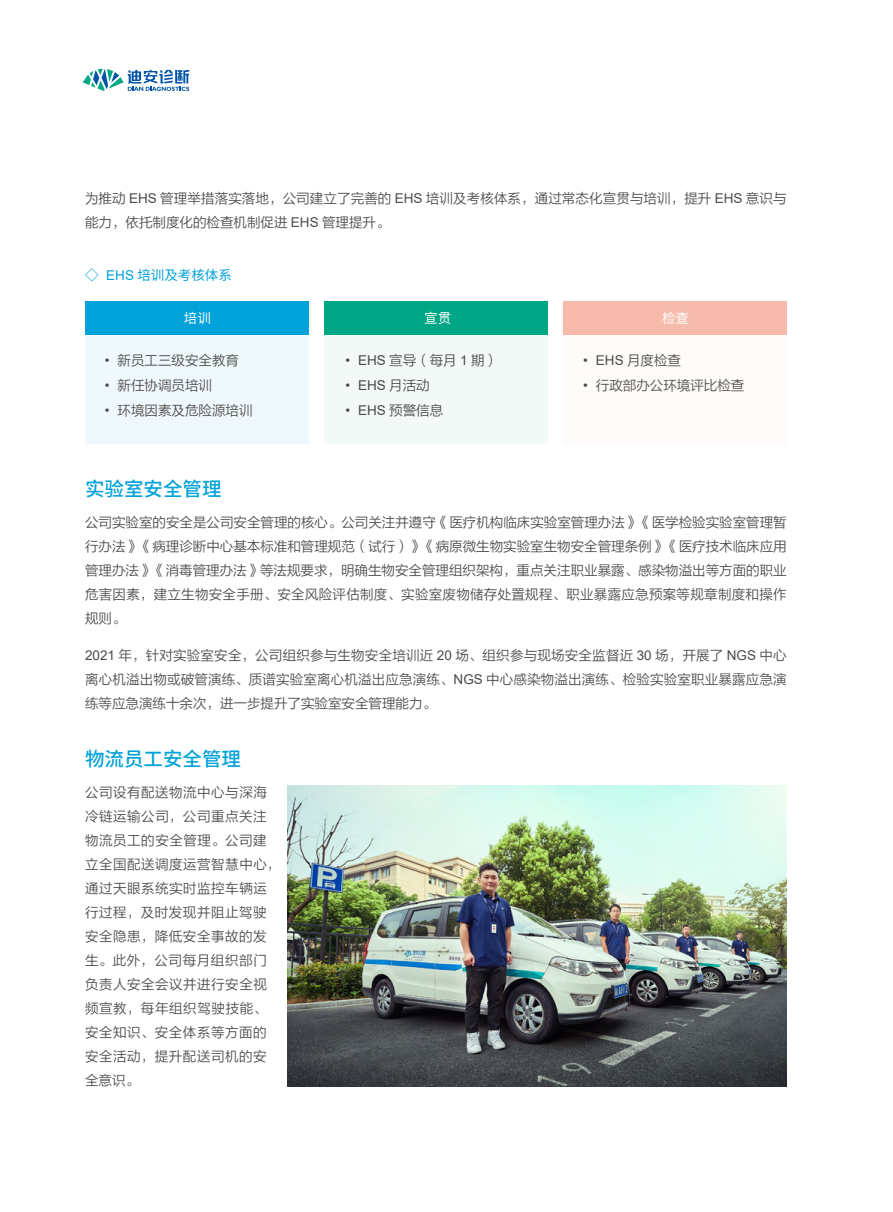
<style>
.page{position:relative;width:893px;height:1212px;background:#fff}
.page>*{position:absolute;margin:0;border:0;box-sizing:border-box;transform-origin:0 0}
.t1{font:500 19.5px "Source Han Sans CN";color:#00a2d9}
.t2{font:13.5px/24px "FZLTXIHK GBK1 0";letter-spacing:.02em;color:#4c4948;text-align:justify}
.t3{font:13.5px/24px "FZLTXIHK GBK1 0";letter-spacing:.04em;color:#4c4948}
.t4{font:13.5px "FZLTXIHK GBK1 0";color:#4c4948}
.t5{font:13.5px "Arial";color:#4c4948}
.t6{font:13.5px "Source Han Sans SC";color:#00a2d9}
.t7{font:13.5px "Source Han Sans SC";color:#fff}
.s1{font-family:"Arial"}
.s2{font-family:"FZLTXIHK GBK1 0"}
</style>
<div class="page">
<svg style="left:83px;top:69px;width:106px;height:22px"></svg>
<img style="left:288px;top:786px;width:499px;height:301px">
<div style="left:86px;top:333px;width:223px;height:110px;background:#eff8fd"></div>
<div style="left:325px;top:333px;width:223px;height:110px;background:#f2f9f6"></div>
<div style="left:564px;top:333px;width:223px;height:110px;background:#fffbfa"></div>
<div style="left:86px;top:301px;width:223px;height:34px;background:#00a2d9"></div>
<div style="left:325px;top:301px;width:223px;height:34px;background:#00a784"></div>
<div style="left:564px;top:301px;width:223px;height:34px;background:#f6bbaa"></div>
<p class="t2" style="left:85px;top:187px;width:703px">为推动 <span class="s1">EHS</span> 管理举措落实落地，公司建立了完善的 <span class="s1">EHS</span> 培训及考核体系，通过常态化宣贯与培训，提升 <span class="s1">EHS</span> 意识与能力，依托制度化的检查机制促进 <span class="s1">EHS</span> 管理提升。</p>
<p class="t6" style="left:85px;top:267px;width:148px">◇ <span class="s1">EHS</span> 培训及考核体系</p>
<p class="t7" style="left:184px;top:310px;width:28px">培训</p>
<p class="t7" style="left:424px;top:310px;width:28px">宣贯</p>
<p class="t7" style="left:662px;top:310px;width:28px">检查</p>
<p class="t4" style="left:105px;top:353px;width:136px"><span class="s1">•</span> 新员工三级安全教育</p>
<p class="t4" style="left:105px;top:378px;width:109px"><span class="s1">•</span> 新任协调员培训</p>
<p class="t4" style="left:105px;top:403px;width:149px"><span class="s1">•</span> 环境因素及危险源培训</p>
<p class="t2" style="left:345px;top:349px;width:154px"><span class="s1">• EHS</span> 宣导（每月 <span class="s1">1</span> 期）</p>
<p class="t5" style="left:345px;top:376px;width:86px">• EHS <span class="s2">月活动</span></p>
<p class="t5" style="left:345px;top:401px;width:99px">• EHS <span class="s2">预警信息</span></p>
<p class="t5" style="left:583px;top:351px;width:99px">• EHS <span class="s2">月度检查</span></p>
<p class="t4" style="left:583px;top:378px;width:163px"><span class="s1">•</span> 行政部办公环境评比检查</p>
<h1 class="t1" style="left:85px;top:478px;width:138px">实验室安全管理</h1>
<p class="t2" style="left:85px;top:511px;width:703px">公司实验室的安全是公司安全管理的核心。公司关注并遵守《医疗机构临床实验室管理办法》《医学检验实验室管理暂行办法》《病理诊断中心基本标准和管理规范（试行）》《病原微生物实验室生物安全管理条例》《医疗技术临床应用管理办法》《消毒管理办法》等法规要求，明确生物安全管理组织架构，重点关注职业暴露、感染物溢出等方面的职业危害因素，建立生物安全手册、安全风险评估制度、实验室废物储存处置规程、职业暴露应急预案等规章制度和操作规则。</p>
<p class="t2" style="left:85px;top:643px;width:703px"><span class="s1">2021</span> 年，针对实验室安全，公司组织参与生物安全培训近 <span class="s1">20</span> 场、组织参与现场安全监督近 <span class="s1">30</span> 场，开展了 <span class="s1">NGS</span> 中心离心机溢出物或破管演练、质谱实验室离心机溢出应急演练、<span class="s1">NGS</span> 中心感染物溢出演练、检验实验室职业暴露应急演练等应急演练十余次，进一步提升了实验室安全管理能力。</p>
<h1 class="t1" style="left:85px;top:748px;width:157px">物流员工安全管理</h1>
<p class="t3" style="left:85px;top:781px;width:197px">公司设有配送物流中心与深海冷链运输公司，公司重点关注物流员工的安全管理。公司建立全国配送调度运营智慧中心，通过天眼系统实时监控车辆运行过程，及时发现并阻止驾驶安全隐患，降低安全事故的发生。此外，公司每月组织部门负责人安全会议并进行安全视频宣教，每年组织驾驶技能、安全知识、安全体系等方面的安全活动，提升配送司机的安全意识。</p>
</div>
